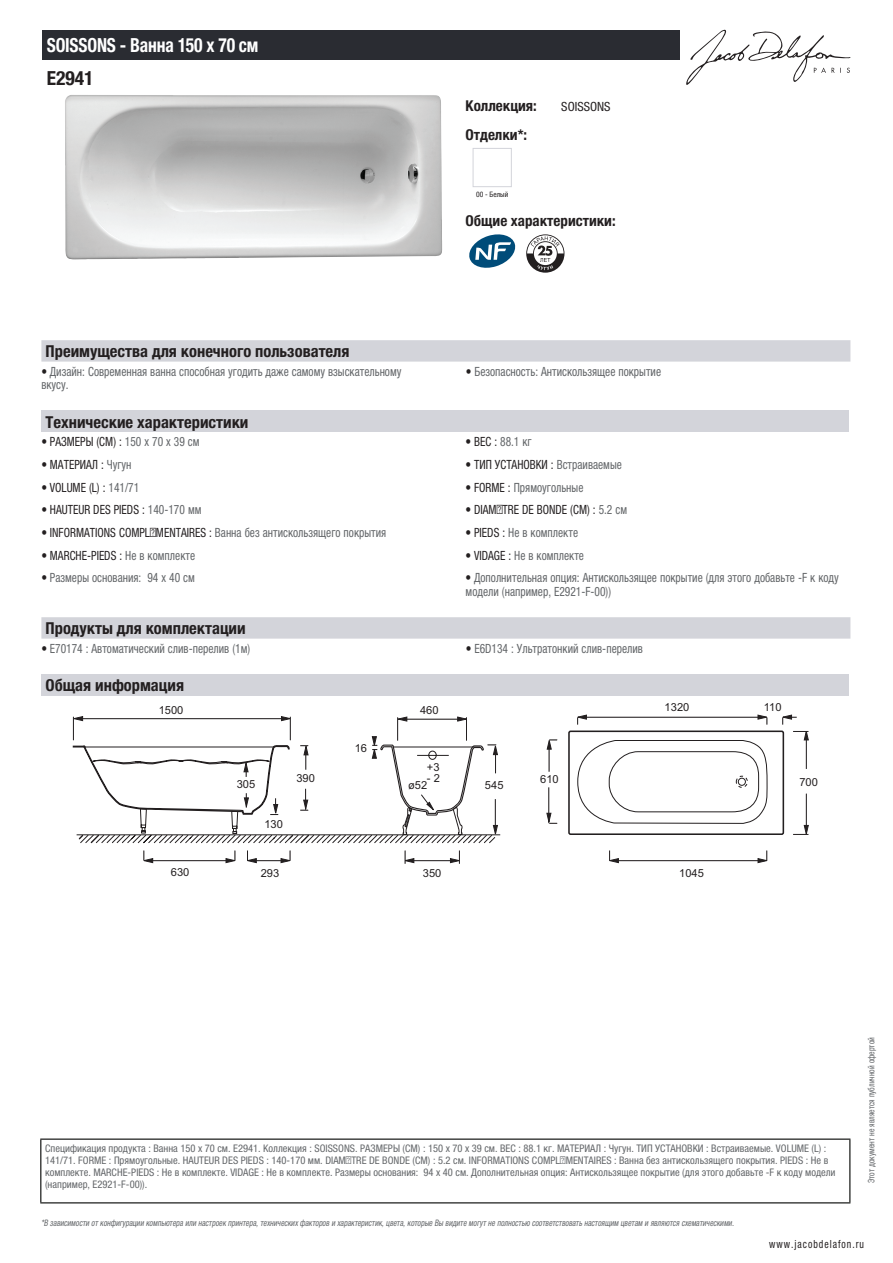
<style>
.page{position:relative;width:893px;height:1263px;background:#fff}
.page>*{position:absolute;margin:0;border:0;box-sizing:border-box;transform-origin:0 0}
.t1{font:700 condensed 19.5px "Helvetica Neue LTCYR";letter-spacing:-.01em;color:#fff;scale:.9 1}
.t2{font:700 condensed 19.5px "Helvetica Neue LTCYR";color:#231f20}
.t3{font:700 condensed 16.5px "Helvetica Neue LTCYR";color:#231f20}
.t4{font:700 condensed 15px "Helvetica Neue LTCYR";color:#231f20}
.t5{font:condensed 12.75px/13.5px "Helvetica Neue LTCYR";color:#626568;scale:.9 1}
.t6{font:condensed 12.75px "Helvetica Neue LTCYR";color:#231f20;scale:.9 1}
.t7{font:condensed 12.75px "Helvetica Neue LTCYR";color:#231f20}
.t8{font:condensed 11.25px "Helvetica Neue LTCYR";letter-spacing:.1em;color:#231f20;scale:.87 1}
.t9{font:11.1px "Arial";color:#231f20}
.t10{font:condensed 10.5px/12px "Helvetica Neue LTCYR";color:#626568}
.t11{font:italic condensed 9px "Helvetica Neue LTCYR";color:#626568;scale:.87 1}
.t12{font:condensed 9px "Helvetica Neue LTCYR";color:#626568;scale:.87 1}
.t13{font:condensed 7.5px "Helvetica Neue LTCYR";color:#231f20}
.s1{color:#231f20}
.s2{color:#626568}
</style>
<div class="page">
<svg style="left:686px;top:30px;width:164px;height:55px"></svg>
<img style="left:65px;top:95px;width:378px;height:164px">
<div style="left:473px;top:148px;width:39px;height:39px;border:1px solid #d3d4da"></div>
<svg style="left:469px;top:234px;width:46px;height:34px"></svg>
<svg style="left:526px;top:234px;width:38px;height:39px"></svg>
<div style="left:41px;top:340px;width:809px;height:22px;background:#d3d4da"></div>
<div style="left:41px;top:411px;width:808px;height:21px;background:#d3d4da"></div>
<svg style="left:41px;top:617px;width:809px;height:22px"></svg>
<div style="left:41px;top:674px;width:808px;height:21px;background:#d3d4da"></div>
<hr style="left:149px;top:860px;width:81px;height:1px;background:#231f20">
<hr style="left:806px;top:794px;width:1px;height:33px;background:#231f20">
<hr style="left:806px;top:732px;width:1px;height:37px;background:#231f20">
<svg style="left:793px;top:824px;width:16px;height:11px"></svg>
<svg style="left:143px;top:850px;width:11px;height:14px"></svg>
<hr style="left:411px;top:860px;width:46px;height:1px;background:#231f20">
<svg style="left:449px;top:850px;width:11px;height:14px"></svg>
<svg style="left:404px;top:850px;width:11px;height:14px"></svg>
<hr style="left:615px;top:860px;width:150px;height:1px;background:#231f20">
<svg style="left:757px;top:850px;width:11px;height:14px"></svg>
<svg style="left:609px;top:850px;width:11px;height:14px"></svg>
<hr style="left:253px;top:860px;width:35px;height:1px;background:#231f20">
<svg style="left:280px;top:850px;width:11px;height:14px"></svg>
<svg style="left:225px;top:850px;width:33px;height:14px"></svg>
<svg style="left:757px;top:714px;width:11px;height:11px"></svg>
<svg style="left:782px;top:714px;width:27px;height:27px"></svg>
<hr style="left:583px;top:717px;width:176px;height:1px;background:#231f20">
<svg style="left:577px;top:714px;width:11px;height:11px"></svg>
<hr style="left:548px;top:787px;width:1px;height:36px;background:#231f20">
<svg style="left:546px;top:812px;width:11px;height:12px"></svg>
<svg style="left:546px;top:739px;width:11px;height:33px"></svg>
<hr style="left:77px;top:834px;width:423px;height:1px;background:#231f20">
<div style="left:568px;top:730px;width:216px;height:105px;border:2px solid #231f20;border-radius:2px"></div>
<svg style="left:577px;top:740px;width:191px;height:84px"></svg>
<svg style="left:73px;top:716px;width:426px;height:128px"></svg>
<div style="left:43px;top:30px;width:637px;height:30px;background:#2a2c32"></div>
<hr style="left:40px;top:1138px;width:810px;height:2px;background:#040503">
<hr style="left:40px;top:1140px;width:1px;height:62px;background:#040503">
<hr style="left:849px;top:1140px;width:1px;height:62px;background:#040503">
<hr style="left:40px;top:1202px;width:810px;height:1px;background:#040503">
<h1 class="t1" style="left:47px;top:34px;width:237px">SOISSONS - Ванна 150 х 70 см</h1>
<h1 class="t2" style="left:47px;top:67px;width:48px">E2941</h1>
<h3 class="t4" style="left:466px;top:97px;width:73px">Коллекция:</h3>
<p class="t7" style="left:561px;top:99px;width:51px">SOISSONS</p>
<h3 class="t4" style="left:466px;top:126px;width:63px">Отделки*:</h3>
<p class="t13" style="left:476px;top:190px;width:34px">00 - Белый</p>
<h3 class="t4" style="left:466px;top:212px;width:152px">Общие характеристики:</h3>
<h2 class="t3" style="left:46px;top:342px;width:305px">Преимущества для конечного пользователя</h2>
<p class="t5" style="left:41px;top:365px;width:402px"><span class="s1">•</span> Дизайн: Современная ванна способная угодить даже самому взыскательному вкусу.</p>
<p class="t5" style="left:466px;top:365px;width:218px"><span class="s1">•</span> Безопасность: Антискользящее покрытие</p>
<h2 class="t3" style="left:46px;top:413px;width:204px">Технические характеристики</h2>
<p class="t6" style="left:41px;top:434px;width:177px">• РАЗМЕРЫ (СМ) : <span class="s2">150 x 70 x 39 см</span></p>
<p class="t5" style="left:466px;top:435px;width:75px"><span class="s1">• ВЕС :</span> 88.1 кг</p>
<p class="t6" style="left:41px;top:457px;width:102px">• МАТЕРИАЛ : <span class="s2">Чугун</span></p>
<p class="t6" style="left:466px;top:457px;width:175px">• ТИП УСТАНОВКИ : <span class="s2">Встраиваемые</span></p>
<p class="t6" style="left:41px;top:480px;width:110px">• VOLUME (L) : <span class="s2">141/71</span></p>
<p class="t5" style="left:466px;top:480px;width:132px"><span class="s1">• FORME :</span> Прямоугольные</p>
<p class="t6" style="left:41px;top:503px;width:179px">• HAUTEUR DES PIEDS : <span class="s2">140-170 мм</span></p>
<p class="t6" style="left:466px;top:503px;width:181px">• DIAMÈTRE DE BONDE (CM) : <span class="s2">5.2 см</span></p>
<p class="t5" style="left:41px;top:526px;width:385px"><span class="s1">• INFORMATIONS COMPLÉMENTAIRES :</span> Ванна без антискользящего покрытия</p>
<p class="t5" style="left:466px;top:526px;width:126px"><span class="s1">• PIEDS :</span> Не в комплекте</p>
<p class="t6" style="left:41px;top:548px;width:172px">• MARCHE-PIEDS : <span class="s2">Не в комплекте</span></p>
<p class="t5" style="left:466px;top:548px;width:133px"><span class="s1">• VIDAGE :</span> Не в комплекте</p>
<p class="t5" style="left:41px;top:571px;width:172px"><span class="s1">•</span> Размеры основания: 94 x 40 см</p>
<p class="t5" style="left:466px;top:571px;width:416px"><span class="s1">•</span> Дополнительная опция: Антискользящее покрытие (для этого добавьте -F к коду модели (например, E2921-F-00))</p>
<h2 class="t3" style="left:46px;top:619px;width:202px">Продукты для комплектации</h2>
<p class="t5" style="left:41px;top:642px;width:234px"><span class="s1">•</span> E70174 : Автоматический слив-перелив (1м)</p>
<p class="t5" style="left:466px;top:642px;width:198px"><span class="s1">•</span> E6D134 : Ультратонкий слив-перелив</p>
<h2 class="t3" style="left:46px;top:676px;width:140px">Общая информация</h2>
<p class="t9" style="left:159px;top:702px;width:26px">1500</p>
<p class="t9" style="left:237px;top:777px;width:20px">305</p>
<p class="t9" style="left:264px;top:816px;width:20px">130</p>
<p class="t9" style="left:355px;top:740px;width:14px">16</p>
<p class="t9" style="left:420px;top:703px;width:20px">460</p>
<p class="t9" style="left:665px;top:700px;width:26px">1320</p>
<p class="t9" style="left:764px;top:700px;width:19px">110</p>
<p class="t9" style="left:427px;top:760px;width:14px">+3</p>
<p class="t9" style="left:427px;top:770px;width:14px">- 2</p>
<p class="t9" style="left:296px;top:771px;width:20px">390</p>
<p class="t9" style="left:540px;top:771px;width:20px">610</p>
<p class="t9" style="left:408px;top:778px;width:21px">ø52</p>
<p class="t9" style="left:799px;top:774px;width:20px">700</p>
<p class="t9" style="left:485px;top:778px;width:20px">545</p>
<p class="t9" style="left:171px;top:865px;width:20px">630</p>
<p class="t9" style="left:261px;top:866px;width:20px">293</p>
<p class="t9" style="left:423px;top:866px;width:20px">350</p>
<p class="t9" style="left:679px;top:866px;width:26px">1045</p>
<p class="t10" style="left:45px;top:1142px;width:792px">Спецификация продукта : Ванна 150 х 70 см. E2941. Коллекция : SOISSONS. РАЗМЕРЫ (СМ) : 150 x 70 x 39 см. ВЕС : 88.1 кг. МАТЕРИАЛ : Чугун. ТИП УСТАНОВКИ : Встраиваемые. VOLUME (L) :<br>141/71. FORME : Прямоугольные. HAUTEUR DES PIEDS : 140-170 мм. DIAMÈTRE DE BONDE (CM) : 5.2 см. INFORMATIONS COMPLÉMENTAIRES : Ванна без антискользящего покрытия. PIEDS : Не в комплекте. MARCHE-PIEDS : Не в комплекте. VIDAGE : Не в комплекте. Размеры основания: 94 x 40 см. Дополнительная опция: Антискользящее покрытие (для этого добавьте -F к коду модели (например, E2921-F-00)).</p>
<p class="t11" style="left:41px;top:1218px;width:800px">*В зависимости отконфигурации компьютера или настроек принтера,техническихфакторов и характеристик,цвета,которые Вы видите могутне полностью соответствоватьнастоящим цветам и являются схематическими.</p>
<p class="t12" style="left:866px;top:1183px;width:169px;rotate:-90deg">Этот документ не является публичной офертой</p>
<p class="t8" style="left:769px;top:1237px;width:110px">www.jacobdelafon.ru</p>
</div>
